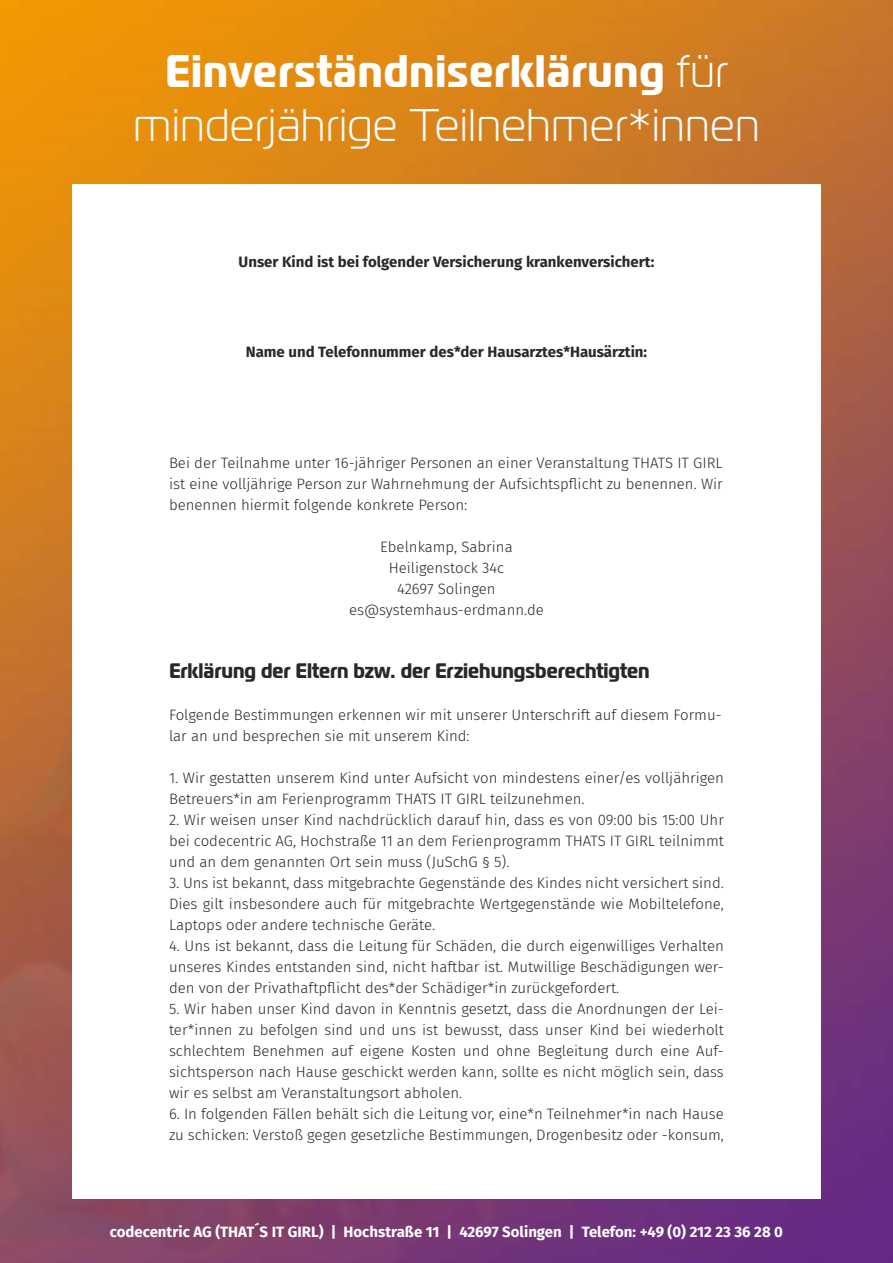
<style>
.page{position:relative;width:893px;height:1263px;background:#fff}
.page>*{position:absolute;margin:0;border:0;box-sizing:border-box;transform-origin:0 0}
.t1{font:300 45.6px "Magistral";letter-spacing:.02em;color:#fff}
.t2{font:700 45.6px "Magistral Cond";letter-spacing:.02em;color:#fff}
.t3{font:700 21px "Magistral Cond";color:#282827}
.t4{font:300 15px/21px "Fira Sans";color:#282827;text-align:justify}
.t5{font:700 15px "Fira Sans";color:#282827}
.t6{font:700 15px "Fira Sans";color:#fff}
.s1{font-family:"Magistral";font-weight:300}
</style>
<div class="page">
<img style="left:0;top:0;width:893px;height:1263px">
<img style="left:0;top:614px;width:591px;height:649px">
<div style="left:72px;top:184px;width:749px;height:1014px;background:#fff"></div>
<h1 class="t2" style="left:165px;top:42px;width:564px">Einverständniserklärung <span class="s1">für</span></h1>
<h1 class="t1" style="left:134px;top:98px;width:627px">minderjährige Teilnehmer*innen</h1>
<p class="t5" style="left:239px;top:249px;width:417px">Unser Kind ist bei folgender Versicherung krankenversichert:</p>
<p class="t5" style="left:246px;top:339px;width:403px">Name und Telefonnummer des*der Hausarztes*Hausärztin:</p>
<p class="t4" style="left:169px;top:452px;width:555px">Bei der Teilnahme unter 16-jähriger Personen an einer Veranstaltung THATS IT GIRL ist eine volljährige Person zur Wahrnehmung der Aufsichtspflicht zu benennen. Wir benennen hiermit folgende konkrete Person:</p>
<p class="t4" style="left:349px;top:536px;width:196px;text-align:center">Ebelnkamp, Sabrina<br>Heiligenstock 34c<br>42697 Solingen es@systemhaus-erdmann.de</p>
<h2 class="t3" style="left:169px;top:657px;width:482px">Erklärung der Eltern bzw. der Erziehungsberechtigten</h2>
<p class="t4" style="left:169px;top:704px;width:554px">Folgende Bestimmungen erkennen wir mit unserer Unterschrift auf diesem Formu&shy;lar an und besprechen sie mit unserem Kind:</p>
<p class="t4" style="left:169px;top:767px;width:556px">1. Wir gestatten unserem Kind unter Aufsicht von mindestens einer/es volljährigen<br>Betreuers*in am Ferienprogramm THATS IT GIRL teilzunehmen.</p>
<p class="t4" style="left:169px;top:809px;width:556px">2. Wir weisen unser Kind nachdrücklich darauf hin, dass es von 09:00 bis 15:00 Uhr bei codecentric AG, Hochstraße 11 an dem Ferienprogramm THATS IT GIRL teilnimmt und an dem genannten Ort sein muss (JuSchG § 5).</p>
<p class="t4" style="left:169px;top:872px;width:556px">3. Uns ist bekannt, dass mitgebrachte Gegenstände des Kindes nicht versichert sind.<br>Dies gilt insbesondere auch für mitgebrachte Wertgegenstände wie Mobiltelefone, Laptops oder andere technische Geräte.</p>
<p class="t4" style="left:169px;top:935px;width:556px">4. Uns ist bekannt, dass die Leitung für Schäden, die durch eigenwilliges Verhalten unseres Kindes entstanden sind, nicht haftbar ist. Mutwillige Beschädigungen wer&shy;den von der Privathaftpflicht des*der Schädiger*in zurückgefordert.</p>
<p class="t4" style="left:169px;top:998px;width:556px">5. Wir haben unser Kind davon in Kenntnis gesetzt, dass die Anordnungen der Lei&shy;ter*innen zu befolgen sind und uns ist bewusst, dass unser Kind bei wiederholt schlechtem Benehmen auf eigene Kosten und ohne Begleitung durch eine Auf&shy;sichtsperson nach Hause geschickt werden kann, sollte es nicht möglich sein, dass wir es selbst am Veranstaltungsort abholen.</p>
<p class="t4" style="left:169px;top:1103px;width:556px">6. In folgenden Fällen behält sich die Leitung vor, eine*n Teilnehmer*in nach Hause zu schicken: Verstoß gegen gesetzliche Bestimmungen, Drogenbesitz oder -konsum,</p>
<p class="t6" style="left:110px;top:1219px;width:675px">codecentric AG (THAT´S IT GIRL) | Hochstraße 11 | 42697 Solingen | Telefon: +49 (0) 212 23 36 28 0</p>
</div>
